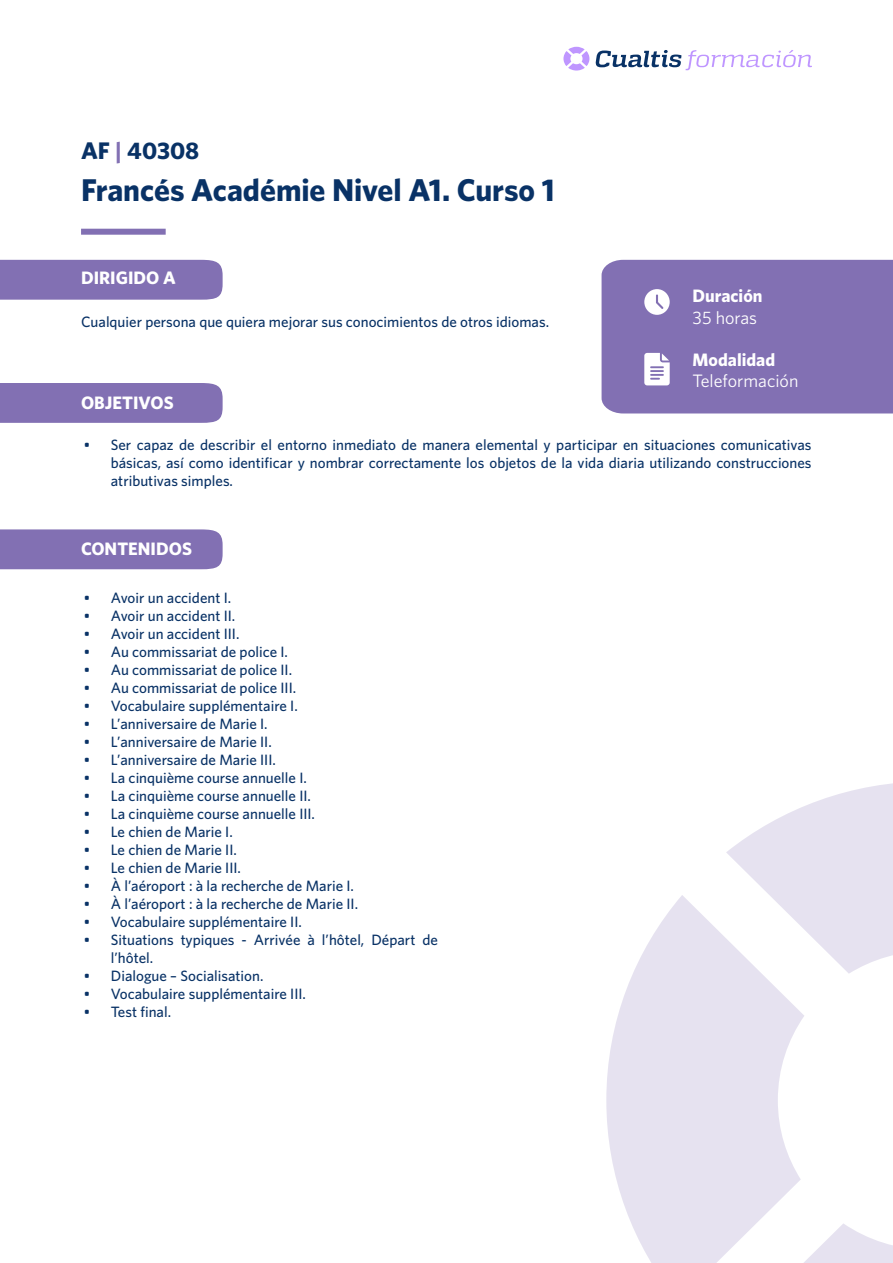
<style>
.page{position:relative;width:893px;height:1263px;background:#fff}
.page>*{position:absolute;margin:0;border:0;box-sizing:border-box;transform-origin:0 0}
.t1{font:700 31.5px "Whitney";letter-spacing:-.005em;color:#093266}
.t2{font:700 24px "Whitney";color:#093266}
.t3{font:700 18px "Whitney";color:#fff}
.t4{font:18px "Whitney";color:#fff}
.t5{font:500 15px/18px "Whitney";color:#093266;text-align:justify}
.s1{color:#8270b3}
</style>
<div class="page">
<svg style="left:726px;top:783px;width:167px;height:190px"></svg>
<svg style="left:804px;top:1223px;width:89px;height:40px"></svg>
<svg style="left:606px;top:895px;width:198px;height:368px;fill:#e6e2f0"></svg>
<div style="left:81px;top:229px;width:85px;height:6px;background:#8270b3"></div>
<div style="left:0;top:260px;width:223px;height:40px;background:#8270b3"></div>
<div style="left:0;top:383px;width:223px;height:40px;background:#8270b3"></div>
<div style="left:0;top:529px;width:223px;height:40px;background:#8270b3"></div>
<div style="left:602px;top:260px;width:291px;height:153px;background:#8270b3"></div>
<svg style="left:563px;top:47px;width:26px;height:24px"></svg>
<svg style="left:595px;top:50px;width:217px;height:20px"></svg>
<h2 class="t2" style="left:81px;top:136px;width:120px">AF <span class="s1">|</span> 40308</h2>
<h1 class="t1" style="left:81px;top:171px;width:475px">Francés Académie Nivel A1. Curso 1</h1>
<p class="t3" style="left:81px;top:267px;width:96px">DIRIGIDO A</p>
<p class="t5" style="left:81px;top:312px;width:470px">Cualquier persona que quiera mejorar sus conocimientos de otros idiomas.</p>
<p class="t3" style="left:81px;top:391px;width:94px">OBJETIVOS</p>
<p class="t3" style="left:693px;top:285px;width:71px">Duración</p>
<p class="t4" style="left:693px;top:307px;width:66px">35 horas</p>
<p class="t3" style="left:693px;top:349px;width:84px">Modalidad</p>
<p class="t4" style="left:693px;top:371px;width:107px">Teleformación</p>
<p class="t5" style="left:111px;top:435px;width:702px;text-indent:-27px">• Ser capaz de describir el entorno inmediato de manera elemental y participar en situaciones comunicativas básicas, así como identificar y nombrar correctamente los objetos de la vida diaria utilizando construcciones atributivas simples.</p>
<p class="t3" style="left:81px;top:538px;width:112px">CONTENIDOS</p>
<p class="t5" style="left:84px;top:589px;width:149px">• Avoir un accident I.</p>
<p class="t5" style="left:84px;top:607px;width:153px">• Avoir un accident II.</p>
<p class="t5" style="left:84px;top:625px;width:157px">• Avoir un accident III.</p>
<p class="t5" style="left:84px;top:643px;width:206px">• Au commissariat de police I.</p>
<p class="t5" style="left:84px;top:661px;width:210px">• Au commissariat de police II.</p>
<p class="t5" style="left:84px;top:679px;width:214px">• Au commissariat de police III.</p>
<p class="t5" style="left:84px;top:697px;width:215px">• Vocabulaire supplémentaire I.</p>
<p class="t5" style="left:84px;top:715px;width:185px">• L’anniversaire de Marie I.</p>
<p class="t5" style="left:84px;top:733px;width:189px">• L’anniversaire de Marie II.</p>
<p class="t5" style="left:84px;top:751px;width:194px">• L’anniversaire de Marie III.</p>
<p class="t5" style="left:84px;top:769px;width:225px">• La cinquième course annuelle I.</p>
<p class="t5" style="left:84px;top:787px;width:229px">• La cinquième course annuelle II.</p>
<p class="t5" style="left:84px;top:805px;width:233px">• La cinquième course annuelle III.</p>
<p class="t5" style="left:84px;top:823px;width:150px">• Le chien de Marie I.</p>
<p class="t5" style="left:84px;top:841px;width:155px">• Le chien de Marie II.</p>
<p class="t5" style="left:84px;top:859px;width:159px">• Le chien de Marie III.</p>
<p class="t5" style="left:84px;top:877px;width:272px">• À l’aéroport : à la recherche de Marie I.</p>
<p class="t5" style="left:84px;top:895px;width:276px">• À l’aéroport : à la recherche de Marie II.</p>
<p class="t5" style="left:84px;top:913px;width:219px">• Vocabulaire supplémentaire II.</p>
<p class="t5" style="left:111px;top:931px;width:329px;text-indent:-27px">• Situations typiques - Arrivée à l’hôtel, Départ de l’hôtel.</p>
<p class="t5" style="left:84px;top:967px;width:181px">• Dialogue – Socialisation.</p>
<p class="t5" style="left:84px;top:985px;width:224px">• Vocabulaire supplémentaire III.</p>
<p class="t5" style="left:84px;top:1003px;width:89px">• Test final.</p>
</div>
